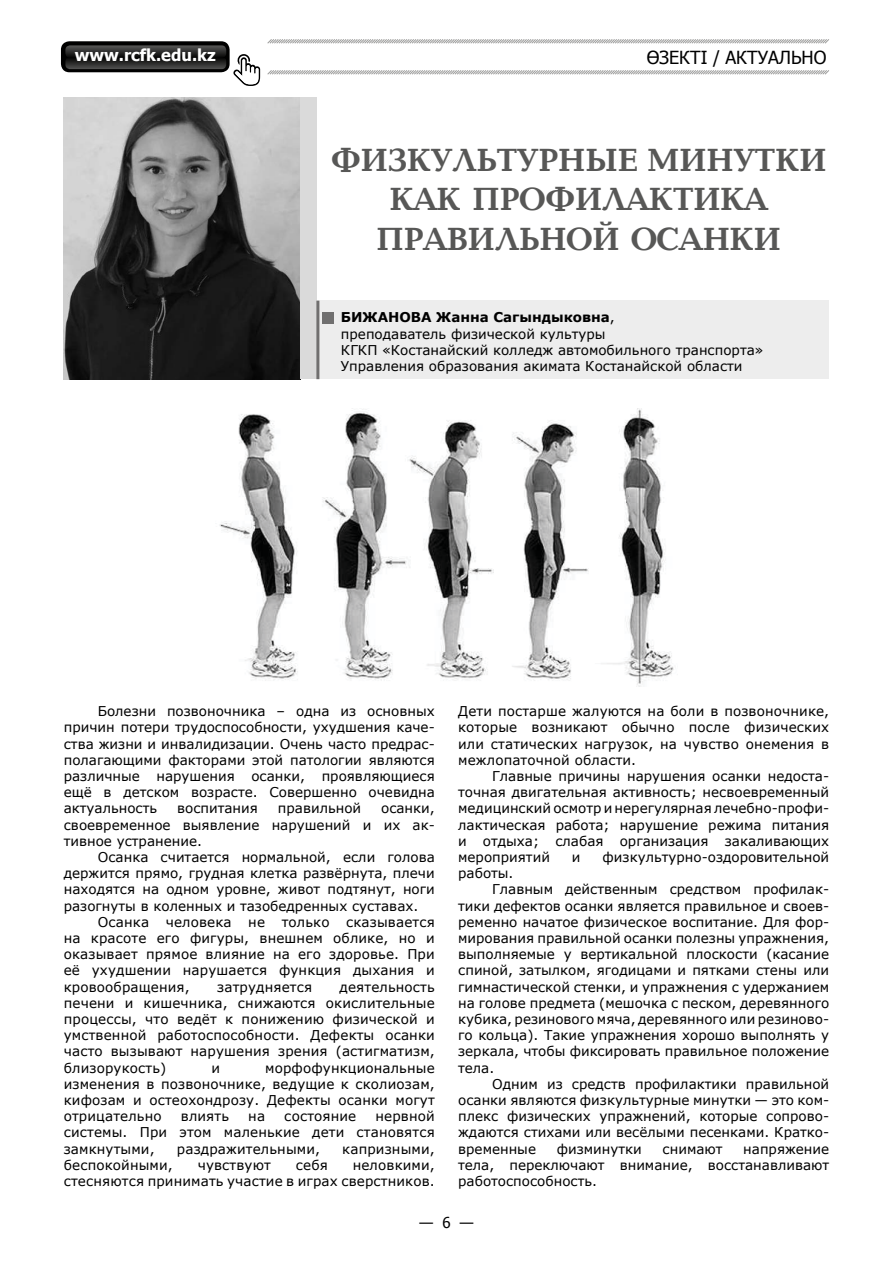
<style>
.page{position:relative;width:893px;height:1263px;background:#fff}
.page>*{position:absolute;margin:0;border:0;box-sizing:border-box;transform-origin:0 0}
.t1{font:700 33px/39.6px "KZ Baltica";color:#575756;text-align:center}
.t2{font:18px "Tahoma";color:#000}
.t3{font:700 16.5px "Tahoma";color:#fff}
.t4{font:15px "Tahoma";color:#000}
.t5{font:13.5px/16.2px "Verdana";color:#000;text-align:justify}
.s1{font-weight:700}
</style>
<div class="page">
<svg style="left:267px;top:70px;width:562px;height:5px"></svg>
<svg style="left:267px;top:39px;width:562px;height:5px"></svg>
<div style="left:61px;top:41px;width:169px;height:31px;background:#000;border-radius:9px"></div>
<svg style="left:65px;top:45px;width:161px;height:13px;background:#2f2f2e"></svg>
<svg style="left:65px;top:57px;width:161px;height:12px"></svg>
<svg style="left:233px;top:54px;width:27px;height:32px"></svg>
<img style="left:219px;top:408px;width:455px;height:278px">
<div style="left:313px;top:301px;width:516px;height:78px;background:#ededed"></div>
<img style="left:64px;top:98px;width:236px;height:281px">
<div style="left:300px;top:98px;width:17px;height:281px;background:#dadada"></div>
<hr style="left:316px;top:301px;width:3px;height:78px;background:#706f6f">
<div style="left:323px;top:312px;width:11px;height:11px;background:#706f6f"></div>
<p class="t3" style="left:75px;top:43px;width:143px">www.rcfk.edu.kz</p>
<h2 class="t2" style="left:647px;top:45px;width:181px">ӨЗЕКТІ / АКТУАЛЬНО</h2>
<h1 class="t1" style="left:331px;top:141px;width:497px">ФИЗКУЛЬТУРНЫЕ МИНУТКИ<br>КАК ПРОФИЛАКТИКА<br>ПРАВИЛЬНОЙ ОСАНКИ</h1>
<p class="t5" style="left:341px;top:309px;width:424px;text-align:left"><span class="s1">БИЖАНОВА Жанна Сагындыковна</span>,<br>преподаватель физической культуры<br>КГКП «Костанайский колледж автомобильного транспорта» Управления образования акимата Костанайской области</p>
<p class="t5" style="left:64px;top:703px;width:373px;text-indent:34px">Болезни позвоночника – одна из основных причин потери трудоспособности, ухудшения каче&shy;ства жизни и инвалидизации. Очень часто предрас&shy;полагающими факторами этой патологии являются различные нарушения осанки, проявляющиеся ещё в детском возрасте. Совершенно очевидна актуальность</p>
<p class="t5" style="left:177px;top:800px;width:82px">воспитания</p>
<p class="t5" style="left:278px;top:800px;width:85px">правильной</p>
<p class="t5" style="left:64px;top:800px;width:372px;text-indent:317px">осанки, своевременное выявление нарушений и их ак&shy;тивное устранение.</p>
<p class="t5" style="left:64px;top:849px;width:373px;text-indent:34px">Осанка считается нормальной, если голова держится прямо, грудная клетка развёрнута, плечи находятся на одном уровне, живот подтянут, ноги разогнуты в коленных и тазобедренных суставах.</p>
<p class="t5" style="left:64px;top:914px;width:373px;text-indent:34px">Осанка человека не только сказывается на красоте его фигуры, внешнем облике, но и оказывает прямое влияние на его здоровье. При её ухудшении нарушается функция дыхания и кровообращения,</p>
<p class="t5" style="left:64px;top:978px;width:373px;text-indent:276px">деятельность печени и кишечника, снижаются окислительные процессы, что ведёт к понижению физической и умственной работоспособности. Дефекты осанки часто вызывают нарушения зрения (астигматизм, близорукость)</p>
<p class="t5" style="left:217px;top:978px;width:96px">затрудняется</p>
<p class="t5" style="left:64px;top:1059px;width:373px;text-indent:201px">морфофункциональные изменения в позвоночнике, ведущие к сколиозам, кифозам и остеохондрозу. Дефекты осанки могут отрицательно</p>
<p class="t5" style="left:211px;top:1059px;width:10px">и</p>
<p class="t5" style="left:64px;top:1108px;width:373px;text-indent:312px">нервной системы. При этом маленькие дети становятся замкнутыми,</p>
<p class="t5" style="left:181px;top:1108px;width:50px">влиять</p>
<p class="t5" style="left:248px;top:1108px;width:18px">на</p>
<p class="t5" style="left:284px;top:1108px;width:73px">состояние</p>
<p class="t5" style="left:177px;top:1140px;width:145px">раздражительными,</p>
<p class="t5" style="left:342px;top:1140px;width:94px">капризными,</p>
<p class="t5" style="left:64px;top:1157px;width:111px">беспокойными,</p>
<p class="t5" style="left:198px;top:1157px;width:75px">чувствуют</p>
<p class="t5" style="left:296px;top:1157px;width:34px">себя</p>
<p class="t5" style="left:64px;top:1157px;width:372px;text-align:right">неловкими,<br>стесняются принимать участие в играх сверстников.</p>
<p class="t5" style="left:458px;top:703px;width:373px">Дети постарше жалуются на боли в позвоночнике, которые возникают обычно после физических или статических нагрузок, на чувство онемения в межлопаточной области.</p>
<p class="t5" style="left:458px;top:768px;width:373px;text-indent:34px">Главные причины нарушения осанки недоста&shy;точная двигательная активность; несвоевременный медицинский осмотр и нерегулярная лечебно-профи&shy;лактическая работа; нарушение режима питания и отдыха; слабая организация закаливающих мероприятий</p>
<p class="t5" style="left:572px;top:849px;width:10px">и</p>
<p class="t5" style="left:603px;top:849px;width:228px">физкультурно-оздоровительной</p>
<p class="t5" style="left:458px;top:865px;width:57px">работы.</p>
<p class="t5" style="left:492px;top:881px;width:338px">Главным действенным средством профилак-</p>
<p class="t5" style="left:458px;top:897px;width:372px">тики дефектов осанки является правильное и своев-</p>
<p class="t5" style="left:458px;top:914px;width:372px">ременно начатое физическое воспитание. Для фор-</p>
<p class="t5" style="left:458px;top:930px;width:372px">мирования правильной осанки полезны упражнения,</p>
<p class="t5" style="left:458px;top:946px;width:372px">выполняемые у вертикальной плоскости (касание</p>
<p class="t5" style="left:458px;top:962px;width:372px">спиной, затылком, ягодицами и пятками стены или</p>
<p class="t5" style="left:458px;top:978px;width:372px">гимнастической стенки, и упражнения с удержанием</p>
<p class="t5" style="left:458px;top:995px;width:372px">на голове предмета (мешочка с песком, деревянного</p>
<p class="t5" style="left:458px;top:1011px;width:372px">кубика, резинового мяча, деревянного или резиново-</p>
<p class="t5" style="left:458px;top:1027px;width:372px">го кольца). Такие упражнения хорошо выполнять у</p>
<p class="t5" style="left:458px;top:1043px;width:372px">зеркала, чтобы фиксировать правильное положение</p>
<p class="t5" style="left:458px;top:1059px;width:38px">тела.</p>
<p class="t5" style="left:492px;top:1076px;width:338px">Одним из средств профилактики правильной</p>
<p class="t5" style="left:458px;top:1092px;width:372px">осанки являются физкультурные минутки — это ком-</p>
<p class="t5" style="left:458px;top:1108px;width:372px">плекс физических упражнений, которые сопрово-</p>
<p class="t5" style="left:458px;top:1124px;width:372px">ждаются стихами или весёлыми песенками. Кратко-</p>
<p class="t5" style="left:458px;top:1140px;width:79px">временные</p>
<p class="t5" style="left:557px;top:1140px;width:87px">физминутки</p>
<p class="t5" style="left:663px;top:1140px;width:61px">снимают</p>
<p class="t5" style="left:458px;top:1140px;width:373px;text-indent:285px">напряжение тела, переключают внимание, восстанавливают работоспособность.</p>
<p class="t4" style="left:419px;top:1213px;width:56px">— 6 —</p>
</div>
